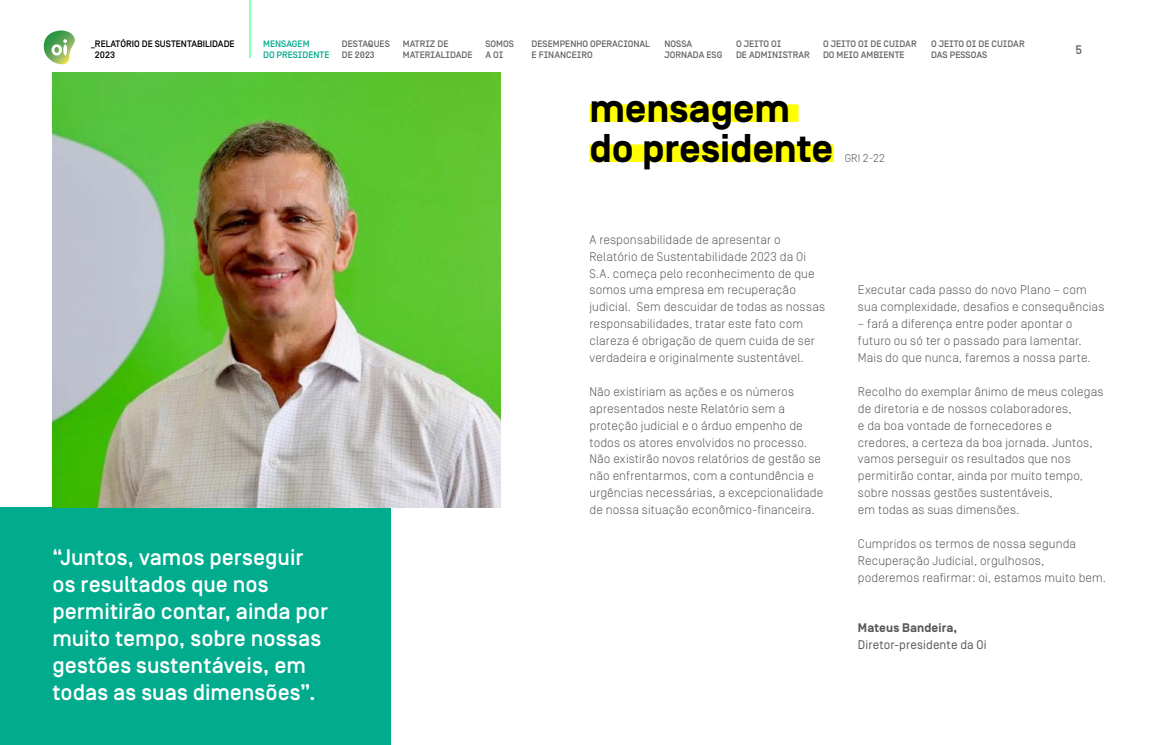
<style>
.page{position:relative;width:1159px;height:745px;background:#fff}
.page>*{position:absolute;margin:0;border:0;box-sizing:border-box;transform-origin:0 0}
.B_____1__Título{font:700 40px/40px "Simplon BP";letter-spacing:-.005em;color:#000}
.M_____Olhos{font:500 22.5px/27px "Simplon BP";color:#fff}
.G_____Texto_corrido{font:300 12.5px/16.9px "Simplon BP";letter-spacing:.01em;color:#595959}
.G_____Texto_corrido-2{font:12.5px/16.9px "Simplon BP";letter-spacing:.01em;color:#595959}
.t1{font:500 12.38px "Simplon BP";color:#666}
.B_____1__Título-2{font:300 11.25px "Simplon BP";color:#595959}
.t2{font:9.38px/11.2px "Simplon Oi Headline";color:#666}
.t3{font:500 9.38px/11.2px "Simplon BP";color:#000}
.t4{font:9.38px/11.2px "Simplon Oi Headline";color:#00ab8e}
.s1{font-weight:700}
</style>
<div class="page">
<div style="left:589px;top:104px;width:209px;height:18px;background:#ff0"></div>
<div style="left:589px;top:144px;width:244px;height:18px;background:#ff0"></div>
<div style="left:0;top:507px;width:390px;height:237px;background:#00ab8e"></div>
<img style="left:52px;top:72px;width:448px;height:435px">
<svg style="left:44px;top:30px;width:31px;height:34px"></svg>
<hr style="left:249px;top:0;width:2px;height:58px;background:#4bff88">
<p class="t3" style="left:95px;top:38px;width:141px;text-indent:-4px">_RELATÓRIO DE SUSTENTABILIDADE<br>2023</p>
<p class="t4" style="left:263px;top:38px;width:68px">MENSAGEM<br>DO PRESIDENTE</p>
<p class="t2" style="left:342px;top:38px;width:50px">DESTAQUES<br>DE 2023</p>
<p class="t2" style="left:403px;top:38px;width:71px">MATRIZ DE<br>MATERIALIDADE</p>
<p class="t2" style="left:485px;top:38px;width:30px">SOMOS<br>A OI</p>
<p class="t2" style="left:531px;top:38px;width:120px">DESEMPENHO OPERACIONAL<br>E FINANCEIRO</p>
<p class="t2" style="left:664px;top:38px;width:59px">NOSSA<br>JORNADA ESG</p>
<p class="t2" style="left:736px;top:38px;width:75px">O JEITO OI<br>DE ADMINISTRAR</p>
<p class="t2" style="left:823px;top:38px;width:95px">O JEITO OI DE CUIDAR<br>DO MEIO AMBIENTE</p>
<p class="t2" style="left:931px;top:38px;width:95px">O JEITO OI DE CUIDAR<br>DAS PESSOAS</p>
<p class="t1" style="left:1075px;top:42px;width:8px">5</p>
<h1 class="B_____1__Título" style="left:589px;top:89px;width:245px">mensagem do presidente</h1>
<h1 class="B_____1__Título-2" style="left:845px;top:151px;width:42px">GRI 2-22</h1>
<p class="M_____Olhos" style="left:52px;top:543px;width:277px">“Juntos, vamos perseguir os resultados que nos permitirão contar, ainda por muito tempo, sobre nossas gestões sustentáveis, em todas as suas dimensões”.</p>
<p class="G_____Texto_corrido" style="left:589px;top:231px;width:237px">A responsabilidade de apresentar o Relatório de Sustentabilidade 2023 da Oi S.A. começa pelo reconhecimento de que somos uma empresa em recuperação judicial. Sem descuidar de todas as nossas responsabilidades, tratar este fato com clareza é obrigação de quem cuida de ser verdadeira e originalmente sustentável.</p>
<p class="G_____Texto_corrido" style="left:589px;top:382px;width:235px">Não existiriam as ações e os números apresentados neste Relatório sem a proteção judicial e o árduo empenho de todos os atores envolvidos no processo.<br>Não existirão novos relatórios de gestão se não enfrentarmos, com a contundência e urgências necessárias, a excepcionalidade de nossa situação econômico-financeira.</p>
<p class="G_____Texto_corrido" style="left:858px;top:281px;width:248px">Executar cada passo do novo Plano – com sua complexidade, desafios e consequências</p>
<p class="G_____Texto_corrido" style="left:858px;top:315px;width:234px">– fará a diferença entre poder apontar o futuro ou só ter o passado para lamentar.<br>Mais do que nunca, faremos a nossa parte.</p>
<p class="G_____Texto_corrido" style="left:858px;top:382px;width:247px">Recolho do exemplar ânimo de meus colegas de diretoria e de nossos colaboradores,<br>e da boa vontade de fornecedores e credores, a certeza da boa jornada. Juntos, vamos perseguir os resultados que nos permitirão contar, ainda por muito tempo, sobre nossas gestões sustentáveis,<br>em todas as suas dimensões.</p>
<p class="G_____Texto_corrido" style="left:858px;top:534px;width:250px">Cumpridos os termos de nossa segunda<br>Recuperação Judicial, orgulhosos, poderemos reafirmar: oi, estamos muito bem.</p>
<p class="G_____Texto_corrido-2" style="left:858px;top:619px;width:130px"><span class="s1">Mateus Bandeira,<br></span>Diretor-presidente da Oi</p>
</div>
